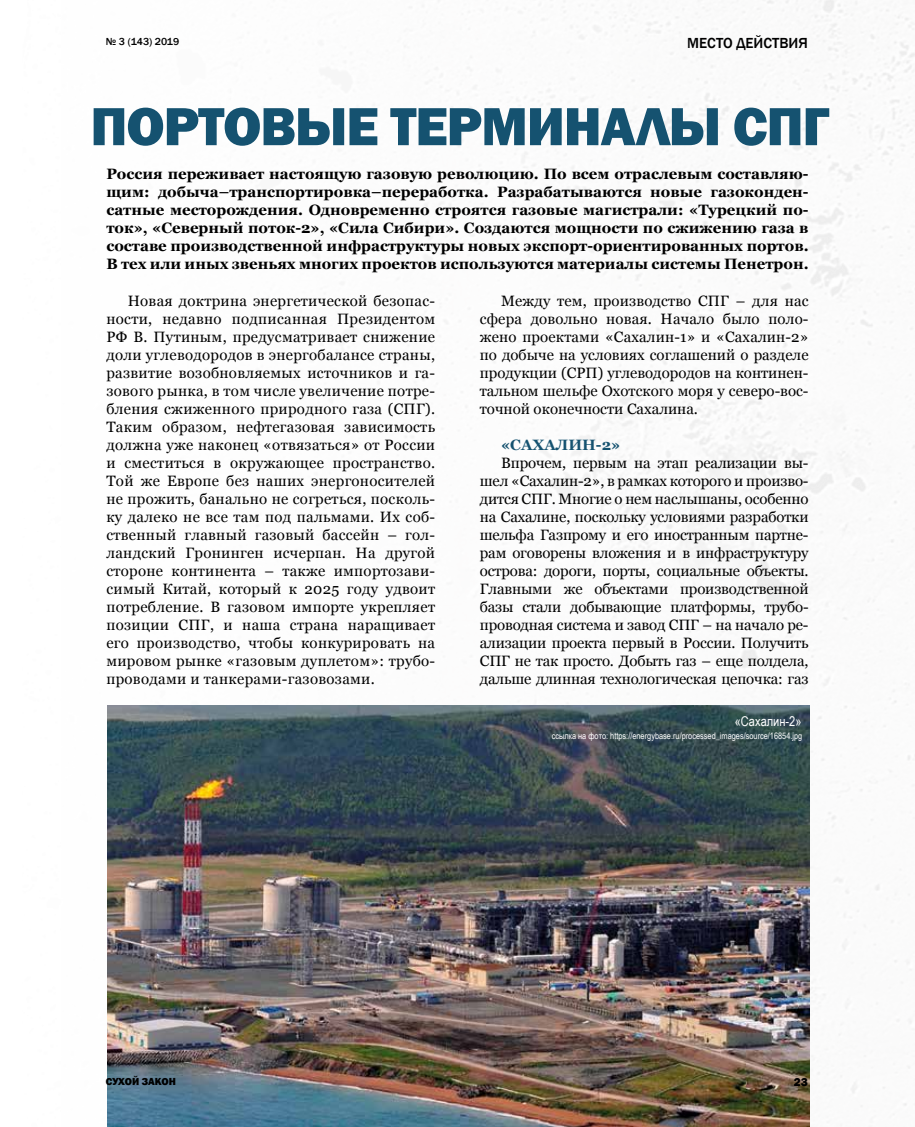
<style>
.page{position:relative;width:915px;height:1127px;background:#fff}
.page>*{position:absolute;margin:0;border:0;box-sizing:border-box;transform-origin:0 0}
.t1{font:800 55.5px "Franklin Gothic";letter-spacing:-.02em;color:#155270}
.t2{font:15px/18px "Georgia";color:#000;text-align:justify}
.t3{font:700 15px/18px "Georgia";color:#000;text-align:justify}
.t4{font:500 15px "Franklin Gothic";color:#000}
.t5{font:700 15px "Georgia";color:#155270}
.t6{font:13.5px "Arial Narrow";color:#fff}
.t7{font:800 12px "Franklin Gothic";color:#000}
.t8{font:500 10.5px "Franklin Gothic";color:#000}
.t9{font:800 10.5px "Franklin Gothic";color:#000}
.t10{font:9px "Arial Narrow";color:#fff}
</style>
<div class="page">
<img style="left:107px;top:0;width:807px;height:1127px">
<img style="left:107px;top:706px;width:702px;height:421px">
<p class="t8" style="left:106px;top:35px;width:75px">№ 3 (143) 2019</p>
<p class="t4" style="left:687px;top:34px;width:122px">МЕСТО ДЕЙСТВИЯ</p>
<h1 class="t1" style="left:90px;top:91px;width:739px">ПОРТОВЫЕ ТЕРМИНАЛЫ СПГ</h1>
<p class="t3" style="left:106px;top:165px;width:703px">Россия переживает настоящую газовую революцию. По всем отраслевым составляю&shy;щим: добыча–транспортировка–переработка. Разрабатываются новые газоконден&shy;сатные месторождения. Одновременно строятся газовые магистрали: «Турецкий по&shy;ток», «Северный поток-2», «Сила Сибири». Создаются мощности по сжижению газа в составе производственной инфраструктуры новых экспорт-ориентированных портов.<br>В тех или иных звеньях многих проектов используются материалы системы Пенетрон.</p>
<p class="t2" style="left:106px;top:292px;width:330px;text-indent:21px">Новая доктрина энергетической безопас&shy;ности, недавно подписанная Президентом РФ В. Путиным, предусматривает снижение доли углеводородов в энергобалансе страны, развитие возобновляемых источников и га&shy;зового рынка, в том числе увеличение потре&shy;бления сжиженного природного газа (СПГ).<br>Таким образом, нефтегазовая зависимость должна уже наконец «отвязаться» от России и сместиться в окружающее пространство.<br>Той же Европе без наших энергоносителей не прожить, банально не согреться, посколь&shy;ку далеко не все там под пальмами. Их соб&shy;ственный главный газовый бассейн – гол&shy;ландский Гронинген исчерпан. На другой стороне континента – также импортозави&shy;симый Китай, который к 2025 году удвоит потребление. В газовом импорте укрепляет позиции СПГ, и наша страна наращивает его производство, чтобы конкурировать на мировом рынке «газовым дуплетом»: трубо&shy;проводами и танкерами-газовозами.</p>
<p class="t2" style="left:479px;top:292px;width:330px;text-indent:21px">Между тем, производство СПГ – для нас сфера довольно новая. Начало было поло&shy;жено проектами «Сахалин-1» и «Сахалин-2» по добыче на условиях соглашений о разделе продукции (СРП) углеводородов на континен&shy;тальном шельфе Охотского моря у северо-вос&shy;точной оконечности Сахалина.</p>
<p class="t5" style="left:501px;top:435px;width:121px">«САХАЛИН-2»</p>
<p class="t2" style="left:479px;top:454px;width:330px;text-indent:21px">Впрочем, первым на этап реализации вы&shy;шел «Сахалин-2», в рамках которого и произво&shy;дится СПГ. Многие о нем наслышаны, особенно на Сахалине, поскольку условиями разработки шельфа Газпрому и его иностранным партне&shy;рам оговорены вложения и в инфраструктуру острова: дороги, порты, социальные объекты.<br>Главными же объектами производственной базы стали добывающие платформы, трубо&shy;проводная система и завод СПГ – на начало ре&shy;ализации проекта первый в России. Получить СПГ не так просто. Добыть газ – еще полдела, дальше длинная технологическая цепочка: газ</p>
<p class="t6" style="left:734px;top:712px;width:68px">«Сахалин-2»</p>
<p class="t10" style="left:551px;top:730px;width:252px">ссылка на фото: https://energybase.ru/processed_images/source/16854.jpg</p>
<p class="t9" style="left:106px;top:1075px;width:72px">СУХОЙ ЗАКОН</p>
<p class="t7" style="left:793px;top:1074px;width:16px">23</p>
</div>
